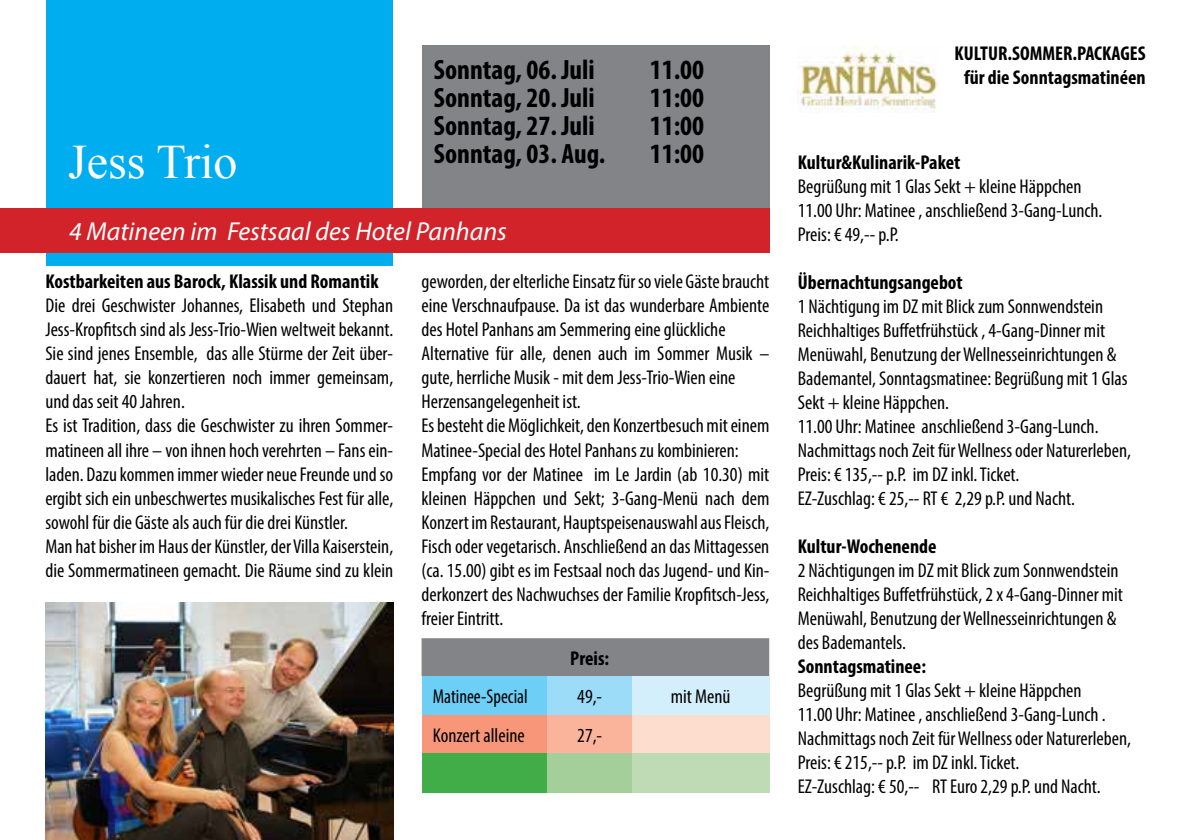
<style>
.page{position:relative;width:1191px;height:840px;background:#fff}
.page>*{position:absolute;margin:0;border:0;box-sizing:border-box;transform-origin:0 0}
.t1{font:48px "Times New Roman";color:#fff}
.t2{font:700 condensed 28px "Myriad Pro";color:#000}
.t3{font:italic 26px "Myriad Pro";color:#fff}
.t4{font:condensed 20px/24px "Myriad Pro";color:#000}
.t5{font:700 condensed 20px/24px "Myriad Pro";color:#000;text-align:center}
.t6{font:condensed 20px "Myriad Pro";color:#000;scale:.95 1}
</style>
<div class="page">
<div style="left:46px;top:0;width:347px;height:265px;background:#00aeef"></div>
<div style="left:421px;top:638px;width:348px;height:37px;background:#828487"></div>
<div style="left:421px;top:675px;width:126px;height:40px;background:#6dcff6"></div>
<div style="left:547px;top:675px;width:85px;height:40px;background:#9ddcf9"></div>
<div style="left:632px;top:675px;width:137px;height:40px;background:#d4effc"></div>
<div style="left:421px;top:715px;width:126px;height:38px;background:#f79679"></div>
<div style="left:547px;top:715px;width:85px;height:38px;background:#f9b49b"></div>
<div style="left:632px;top:715px;width:137px;height:38px;background:#fdddce"></div>
<div style="left:421px;top:753px;width:126px;height:39px;background:#41ad49"></div>
<div style="left:547px;top:753px;width:85px;height:39px;background:#a4ce9a"></div>
<div style="left:632px;top:753px;width:137px;height:39px;background:#bfdbb5"></div>
<div style="left:421px;top:45px;width:348px;height:165px;background:#828487"></div>
<img style="left:45px;top:602px;width:348px;height:237px">
<div style="left:0;top:208px;width:769px;height:45px;background:#d2232a"></div>
<img style="left:797px;top:46px;width:140px;height:67px">
<h1 class="t1" style="left:68px;top:129px;width:171px">Jess Trio</h1>
<h2 class="t2" style="left:434px;top:52px;width:162px">Sonntag, 06. Juli</h2>
<h2 class="t2" style="left:650px;top:52px;width:56px">11.00</h2>
<h2 class="t2" style="left:434px;top:80px;width:162px">Sonntag, 20. Juli</h2>
<h2 class="t2" style="left:650px;top:80px;width:56px">11:00</h2>
<h2 class="t2" style="left:434px;top:108px;width:162px">Sonntag, 27. Juli</h2>
<h2 class="t2" style="left:650px;top:108px;width:56px">11:00</h2>
<h2 class="t2" style="left:434px;top:136px;width:173px">Sonntag, 03. Aug.</h2>
<h2 class="t2" style="left:650px;top:136px;width:56px">11:00</h2>
<h3 class="t3" style="left:69px;top:215px;width:439px">4 Matineen im Festsaal des Hotel Panhans</h3>
<p class="t5" style="left:45px;top:269px;width:335px">Kostbarkeiten aus Barock, Klassik und Romantik</p>
<p class="t4" style="left:45px;top:293px;width:349px">Die drei Geschwister Johannes, Elisabeth und Stephan Jess-Kropfitsch sind als Jess-Trio-Wien weltweit bekannt.<br>Sie sind jenes Ensemble, das alle Stürme der Zeit über&shy;dauert hat, sie konzertieren noch immer gemeinsam, und das seit 40 Jahren.<br>Es ist Tradition, dass die Geschwister zu ihren Sommer&shy;matineen all ihre – von ihnen hoch verehrten – Fans ein&shy;laden. Dazu kommen immer wieder neue Freunde und so ergibt sich ein unbeschwertes musikalisches Fest für alle, sowohl für die Gäste als auch für die drei Künstler.<br>Man hat bisher im Haus der Künstler, der Villa Kaiserstein, die Sommermatineen gemacht. Die Räume sind zu klein</p>
<p class="t4" style="left:421px;top:269px;width:349px">geworden, der elterliche Einsatz für so viele Gäste braucht eine Verschnaufpause. Da ist das wunderbare Ambiente des Hotel Panhans am Semmering eine glückliche Alternative für alle, denen auch im Sommer Musik – gute, herrliche Musik - mit dem Jess-Trio-Wien eine Herzensangelegenheit ist.<br>Es besteht die Möglichkeit, den Konzertbesuch mit einem Matinee-Special des Hotel Panhans zu kombinieren:<br>Empfang vor der Matinee im Le Jardin (ab 10.30) mit kleinen Häppchen und Sekt; 3-Gang-Menü nach dem Konzert im Restaurant, Hauptspeisenauswahl aus Fleisch, Fisch oder vegetarisch. Anschließend an das Mittagessen (ca. 15.00) gibt es im Festsaal noch das Jugend- und Kin&shy;derkonzert des Nachwuchses der Familie Kropfitsch-Jess, freier Eintritt.</p>
<p class="t5" style="left:570px;top:645px;width:40px">Preis:</p>
<p class="t6" style="left:433px;top:683px;width:101px">Matinee-Special</p>
<p class="t4" style="left:577px;top:683px;width:26px">49,-</p>
<p class="t4" style="left:671px;top:683px;width:61px">mit Menü</p>
<p class="t4" style="left:433px;top:722px;width:93px">Konzert alleine</p>
<p class="t4" style="left:577px;top:722px;width:26px">27,-</p>
<p class="t5" style="left:954px;top:41px;width:192px">KULTUR.SOMMER.PACKAGES für die Sonntagsmatinéen</p>
<p class="t5" style="left:797px;top:149px;width:164px">Kultur&amp;Kulinarik-Paket</p>
<p class="t4" style="left:797px;top:174px;width:306px">Begrüßung mit 1 Glas Sekt + kleine Häppchen<br>11.00 Uhr: Matinee , anschließend 3-Gang-Lunch.<br>Preis: € 49,-- p.P.</p>
<p class="t5" style="left:797px;top:269px;width:166px">Übernachtungsangebot</p>
<p class="t4" style="left:797px;top:294px;width:335px">1 Nächtigung im DZ mit Blick zum Sonnwendstein Reichhaltiges Buffetfrühstück , 4-Gang-Dinner mit Menüwahl, Benutzung der Wellnesseinrichtungen &amp; Bademantel, Sonntagsmatinee: Begrüßung mit 1 Glas Sekt + kleine Häppchen.<br>11.00 Uhr: Matinee anschließend 3-Gang-Lunch.<br>Nachmittags noch Zeit für Wellness oder Naturerleben, Preis: € 135,-- p.P. im DZ inkl. Ticket.<br>EZ-Zuschlag: € 25,-- RT € 2,29 p.P. und Nacht.</p>
<p class="t5" style="left:797px;top:533px;width:140px">Kultur-Wochenende</p>
<p class="t4" style="left:797px;top:558px;width:327px">2 Nächtigungen im DZ mit Blick zum Sonnwendstein Reichhaltiges Buffetfrühstück, 2 x 4-Gang-Dinner mit Menüwahl, Benutzung der Wellnesseinrichtungen &amp; des Bademantels.</p>
<p class="t5" style="left:797px;top:653px;width:130px">Sonntagsmatinee:</p>
<p class="t4" style="left:797px;top:678px;width:335px">Begrüßung mit 1 Glas Sekt + kleine Häppchen<br>11.00 Uhr: Matinee , anschließend 3-Gang-Lunch .<br>Nachmittags noch Zeit für Wellness oder Naturerleben, Preis: € 215,-- p.P. im DZ inkl. Ticket.<br>EZ-Zuschlag: € 50,-- RT Euro 2,29 p.P. und Nacht.</p>
</div>
